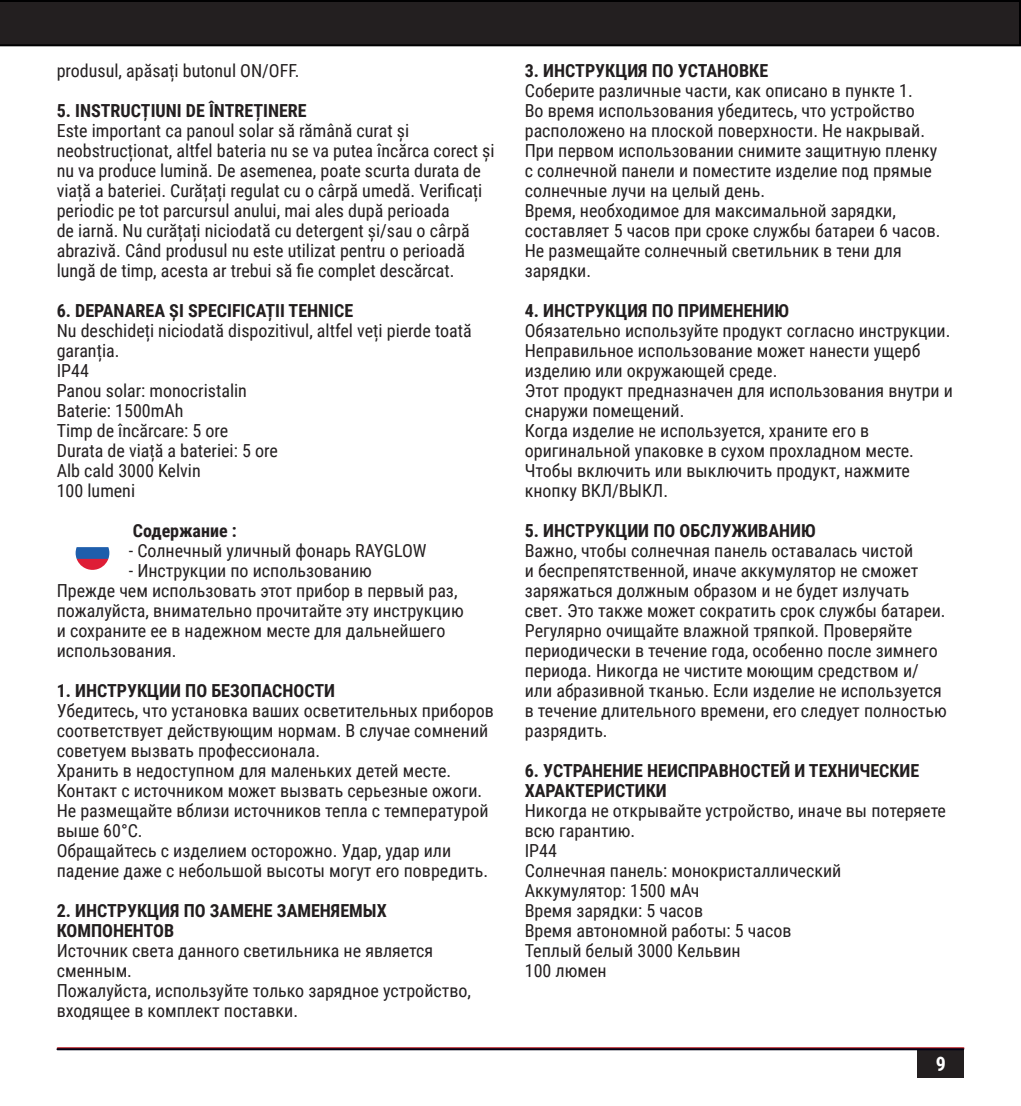
<style>
.page{position:relative;width:1021px;height:1106px;background:#fff}
.page>*{position:absolute;margin:0;border:0;box-sizing:border-box;transform-origin:0 0}
.t1{font:700 20px "Roboto Condensed";color:#fff}
.t2{font:18px/20px "Roboto Condensed";color:#231f20}
.t3{font:700 18px/20px "Roboto Condensed";color:#231f20}
</style>
<div class="page">
<div style="left:917px;top:1049px;width:47px;height:28px;background:#231f20"></div>
<hr style="left:58px;top:1047px;width:905px;height:2px;background:#ba1f24">
<svg style="left:0;top:0;width:1020px;height:46px;background:#201c1d"></svg>
<hr style="left:57px;top:1048px;width:906px;height:2px;background:#000115">
<svg style="left:76px;top:547px;width:33px;height:23px"></svg>
<p class="t2" style="left:57px;top:60px;width:244px">produsul, apăsați butonul ON/OFF.</p>
<p class="t3" style="left:57px;top:100px;width:251px">5. INSTRUCȚIUNI DE ÎNTREȚINERE</p>
<p class="t2" style="left:57px;top:120px;width:439px">Este important ca panoul solar să rămână curat și neobstrucționat, altfel bateria nu se va putea încărca corect și nu va produce lumină. De asemenea, poate scurta durata de viață a bateriei. Curățați regulat cu o cârpă umedă. Verificați periodic pe tot parcursul anului, mai ales după perioada<br>de iarnă. Nu curățați niciodată cu detergent și/sau o cârpă abrazivă. Când produsul nu este utilizat pentru o perioadă lungă de timp, acesta ar trebui să fie complet descărcat.</p>
<p class="t3" style="left:57px;top:300px;width:298px">6. DEPANAREA ȘI SPECIFICAȚII TEHNICE</p>
<p class="t2" style="left:57px;top:320px;width:416px">Nu deschideți niciodată dispozitivul, altfel veți pierde toată garanția.</p>
<p class="t2" style="left:57px;top:360px;width:34px">IP44</p>
<p class="t2" style="left:57px;top:380px;width:192px">Panou solar: monocristalin</p>
<p class="t2" style="left:57px;top:400px;width:128px">Baterie: 1500mAh</p>
<p class="t2" style="left:57px;top:420px;width:173px">Timp de încărcare: 5 ore</p>
<p class="t2" style="left:57px;top:440px;width:223px">Durata de viață a bateriei: 5 ore</p>
<p class="t2" style="left:57px;top:460px;width:145px">Alb cald 3000 Kelvin</p>
<p class="t2" style="left:57px;top:480px;width:80px">100 lumeni</p>
<p class="t3" style="left:133px;top:520px;width:105px">Содержание :</p>
<p class="t2" style="left:129px;top:540px;width:299px">- Солнечный уличный фонарь RAYGLOW</p>
<p class="t2" style="left:129px;top:560px;width:245px">- Инструкции по использованию</p>
<p class="t2" style="left:57px;top:580px;width:408px">Прежде чем использовать этот прибор в первый раз, пожалуйста, внимательно прочитайте эту инструкцию и сохраните ее в надежном месте для дальнейшего использования.</p>
<p class="t3" style="left:57px;top:680px;width:280px">1. ИНСТРУКЦИИ ПО БЕЗОПАСНОСТИ</p>
<p class="t2" style="left:57px;top:700px;width:438px">Убедитесь, что установка ваших осветительных приборов соответствует действующим нормам. В случае сомнений советуем вызвать профессионала.</p>
<p class="t2" style="left:57px;top:760px;width:427px">Хранить в недоступном для маленьких детей месте.<br>Контакт с источником может вызвать серьезные ожоги.</p>
<p class="t2" style="left:57px;top:800px;width:433px">Не размещайте вблизи источников тепла с температурой выше 60°C.</p>
<p class="t2" style="left:57px;top:840px;width:433px">Обращайтесь с изделием осторожно. Удар, удар или падение даже с небольшой высоты могут его повредить.</p>
<p class="t3" style="left:57px;top:900px;width:331px">2. ИНСТРУКЦИЯ ПО ЗАМЕНЕ ЗАМЕНЯЕМЫХ<br>КОМПОНЕНТОВ</p>
<p class="t2" style="left:57px;top:940px;width:378px">Источник света данного светильника не является сменным.</p>
<p class="t2" style="left:57px;top:980px;width:416px">Пожалуйста, используйте только зарядное устройство, входящее в комплект поставки.</p>
<p class="t3" style="left:525px;top:60px;width:245px">3. ИНСТРУКЦИЯ ПО УСТАНОВКЕ</p>
<p class="t2" style="left:525px;top:80px;width:389px">Соберите различные части, как описано в пункте 1.</p>
<p class="t2" style="left:525px;top:100px;width:402px">Во время использования убедитесь, что устройство расположено на плоской поверхности. Не накрывай.</p>
<p class="t2" style="left:525px;top:140px;width:414px">При первом использовании снимите защитную пленку с солнечной панели и поместите изделие под прямые солнечные лучи на целый день.</p>
<p class="t2" style="left:525px;top:200px;width:417px">Время, необходимое для максимальной зарядки, составляет 5 часов при сроке службы батареи 6 часов.</p>
<p class="t2" style="left:525px;top:240px;width:378px">Не размещайте солнечный светильник в тени для зарядки.</p>
<p class="t3" style="left:525px;top:300px;width:266px">4. ИНСТРУКЦИЯ ПО ПРИМЕНЕНИЮ</p>
<p class="t2" style="left:525px;top:320px;width:427px">Обязательно используйте продукт согласно инструкции.<br>Неправильное использование может нанести ущерб изделию или окружающей среде.</p>
<p class="t2" style="left:525px;top:380px;width:430px">Этот продукт предназначен для использования внутри и снаружи помещений.</p>
<p class="t2" style="left:525px;top:420px;width:391px">Когда изделие не используется, храните его в оригинальной упаковке в сухом прохладном месте.<br>Чтобы включить или выключить продукт, нажмите кнопку ВКЛ/ВЫКЛ.</p>
<p class="t3" style="left:525px;top:520px;width:292px">5. ИНСТРУКЦИИ ПО ОБСЛУЖИВАНИЮ</p>
<p class="t2" style="left:525px;top:540px;width:423px">Важно, чтобы солнечная панель оставалась чистой<br>и беспрепятственной, иначе аккумулятор не сможет заряжаться должным образом и не будет излучать свет. Это также может сократить срок службы батареи.<br>Регулярно очищайте влажной тряпкой. Проверяйте периодически в течение года, особенно после зимнего периода. Никогда не чистите моющим средством и/ или абразивной тканью. Если изделие не используется в течение длительного времени, его следует полностью разрядить.</p>
<p class="t3" style="left:525px;top:760px;width:396px">6. УСТРАНЕНИЕ НЕИСПРАВНОСТЕЙ И ТЕХНИЧЕСКИЕ<br>ХАРАКТЕРИСТИКИ</p>
<p class="t2" style="left:525px;top:800px;width:423px">Никогда не открывайте устройство, иначе вы потеряете всю гарантию.</p>
<p class="t2" style="left:525px;top:840px;width:34px">IP44</p>
<p class="t2" style="left:525px;top:860px;width:318px">Солнечная панель: монокристаллический</p>
<p class="t2" style="left:525px;top:880px;width:176px">Аккумулятор: 1500 мАч</p>
<p class="t2" style="left:525px;top:900px;width:180px">Время зарядки: 5 часов</p>
<p class="t2" style="left:525px;top:920px;width:268px">Время автономной работы: 5 часов</p>
<p class="t2" style="left:525px;top:940px;width:217px">Теплый белый 3000 Кельвин</p>
<p class="t2" style="left:525px;top:960px;width:83px">100 люмен</p>
<p class="t1" style="left:935px;top:1049px;width:12px">9</p>
</div>
